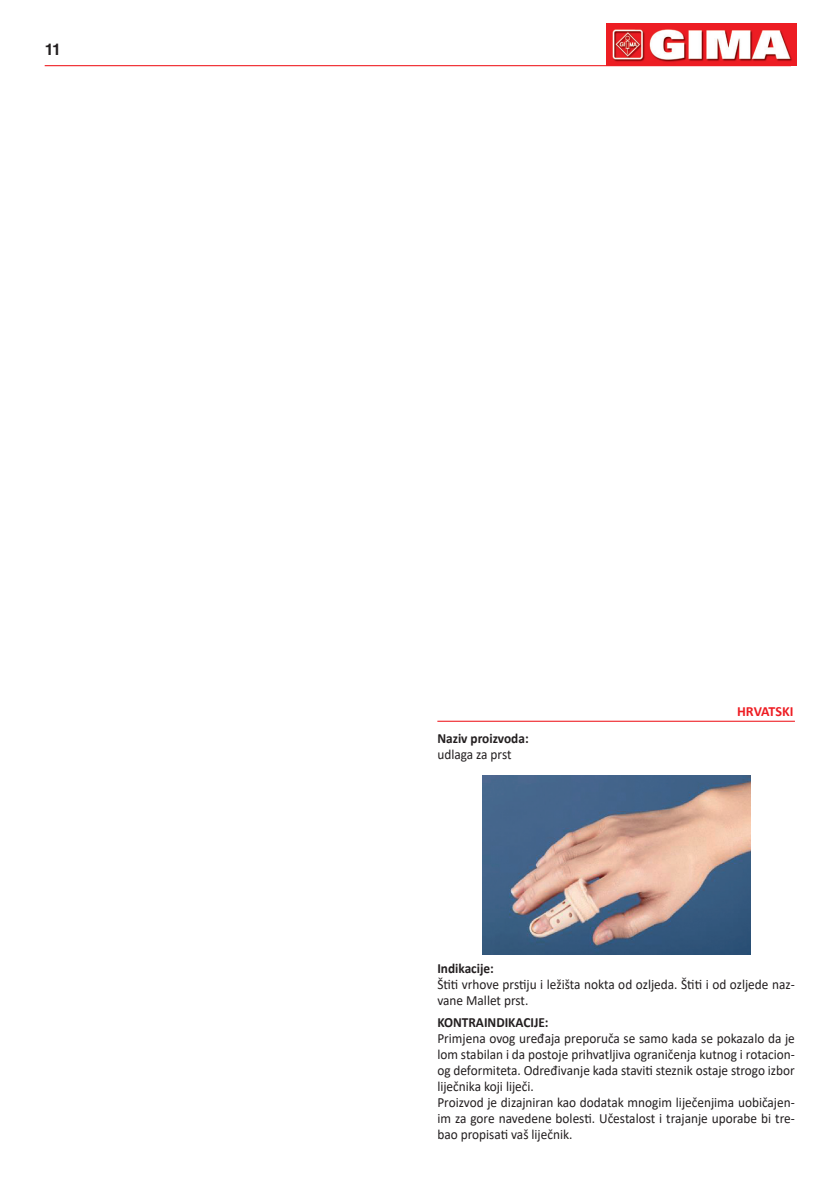
<style>
.page{position:relative;width:840px;height:1191px;background:#fff}
.page>*{position:absolute;margin:0;border:0;box-sizing:border-box;transform-origin:0 0}
.t1{font:700 16px "Helvetica LT Std";color:#231f20}
.Testo_7_pt{font:14px/16px "Calibri";color:#231f20;text-align:justify;scale:.95 1}
.Paragrafo_7_pt{font:700 14px "Calibri";color:#231f20;scale:.95 1}
.t2{font:700 14px "Calibri";letter-spacing:-.005em;color:#ee1d23}
</style>
<div class="page">
<img style="left:606px;top:23px;width:190px;height:43px">
<hr style="left:45px;top:65px;width:745px;height:1px;background:#ee1d23">
<hr style="left:437px;top:720px;width:357px;height:2px;background:#ee1d23">
<img style="left:482px;top:775px;width:267px;height:179px">
<p class="t1" style="left:45px;top:40px;width:18px">11</p>
<p class="Paragrafo_7_pt" style="left:437px;top:729px;width:98px">Naziv proizvoda:</p>
<p class="Testo_7_pt" style="left:437px;top:746px;width:79px">udlaga za prst</p>
<p class="t2" style="left:736px;top:701px;width:58px">HRVATSKI</p>
<p class="Paragrafo_7_pt" style="left:437px;top:958px;width:61px">Indikacije:</p>
<p class="Testo_7_pt" style="left:437px;top:976px;width:377px">Štiti vrhove prstiju i ležišta nokta od ozljeda. Štiti i od ozljede naz&shy;vane Mallet prst.</p>
<p class="Paragrafo_7_pt" style="left:437px;top:1012px;width:118px">KONTRAINDIKACIJE:</p>
<p class="Testo_7_pt" style="left:437px;top:1030px;width:377px">Primjena ovog uređaja preporuča se samo kada se pokazalo da je lom stabilan i da postoje prihvatljiva ograničenja kutnog i rotacion&shy;og deformiteta. Određivanje kada staviti steznik ostaje strogo izbor liječnika koji liječi.</p>
<p class="Testo_7_pt" style="left:437px;top:1094px;width:377px">Proizvod je dizajniran kao dodatak mnogim liječenjima uobičajen&shy;im za gore navedene bolesti. Učestalost i trajanje uporabe bi tre&shy;bao propisati vaš liječnik.</p>
</div>
